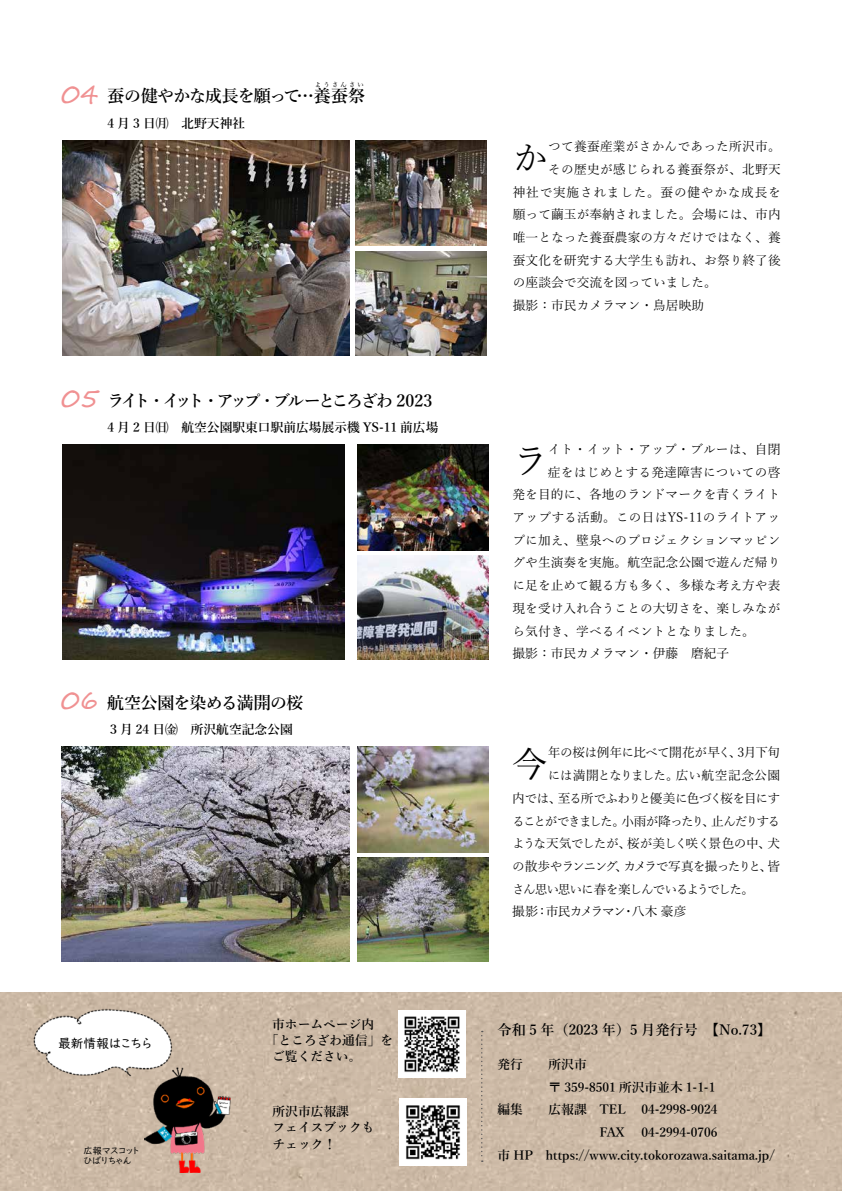
<style>
.page{position:relative;width:842px;height:1191px;background:#fff}
.page>*{position:absolute;margin:0;border:0;box-sizing:border-box;transform-origin:0 0}
.t1{font:35.4px "Yu Mincho";color:#000}
.t2{font:25.5px "Segoe Print";color:#f09192}
.t3{font:600 17px "Yu Mincho";letter-spacing:-.055em;color:#000}
.t4{font:600 17px "Yu Mincho";letter-spacing:-.165em;color:#000}
.t5{font:600 14.2px "Yu Mincho";color:#000}
.t6{font:12.8px "Yu Mincho";color:#000}
.t7{font:600 12.8px/16.1px "Yu Mincho";color:#000}
.t8{font:12.8px "Yu Mincho";letter-spacing:-.085em;color:#000}
.t9{font:12.8px "Yu Mincho";letter-spacing:-.13em;color:#000}
.t10{font:12.8px "Yu Mincho";letter-spacing:-.08em;color:#000}
.t11{font:12.8px "Yu Mincho";letter-spacing:-.1em;color:#000}
.t12{font:12.8px "Yu Mincho";letter-spacing:.055em;color:#000}
.t13{font:12.8px "Yu Mincho";letter-spacing:-.05em;color:#000}
.t14{font:12.8px "Yu Mincho";letter-spacing:-.055em;color:#000}
.t15{font:12.8px "UD Digi Kyokasho NK R";color:#000}
.t16{font:9.2px/9.9px "UD Digi Kyokasho NK R";color:#000}
.t17{font:600 6.4px "Yu Mincho";letter-spacing:.34em;color:#000}
</style>
<div class="page">
<img style="left:1px;top:992px;width:841px;height:199px">
<img style="left:31px;top:1007px;width:144px;height:71px">
<svg style="left:481px;top:1030px;width:2px;height:131px"></svg>
<img style="left:399px;top:1011px;width:67px;height:66px">
<img style="left:399px;top:1098px;width:67px;height:67px">
<img style="left:144px;top:1067px;width:86px;height:105px">
<img style="left:62px;top:140px;width:288px;height:215px">
<img style="left:355px;top:140px;width:132px;height:105px">
<img style="left:355px;top:251px;width:132px;height:104px">
<img style="left:62px;top:746px;width:287px;height:215px">
<img style="left:357px;top:746px;width:132px;height:106px">
<img style="left:357px;top:857px;width:132px;height:104px">
<img style="left:358px;top:444px;width:131px;height:106px">
<img style="left:358px;top:555px;width:131px;height:104px">
<img style="left:62px;top:444px;width:282px;height:215px">
<h2 class="t2" style="left:61px;top:71px;width:39px">04</h2>
<p class="t17" style="left:315px;top:81px;width:51px">ようさんさい</p>
<h3 class="t3" style="left:107px;top:87px;width:259px">蚕の健やかな成長を願って…養蚕祭</h3>
<p class="t7" style="left:107px;top:115px;width:139px">4 月 3 日㈪　北野天神社</p>
<h2 class="t2" style="left:61px;top:375px;width:39px">05</h2>
<h3 class="t4" style="left:107px;top:391px;width:326px">ライト・イット・アップ・ブルーところざわ 2023</h3>
<p class="t7" style="left:107px;top:419px;width:332px">4 月 2 日㈰　航空公園駅東口駅前広場展示機 YS-11 前広場</p>
<h2 class="t2" style="left:61px;top:677px;width:39px">06</h2>
<h3 class="t3" style="left:107px;top:692px;width:198px">航空公園を染める満開の桜</h3>
<p class="t7" style="left:107px;top:721px;width:187px">３月 24 日㈮　所沢航空記念公園</p>
<p class="t15" style="left:58px;top:1035px;width:95px">最新情報はこちら</p>
<p class="t16" style="left:84px;top:1146px;width:57px">広報マスコットひばりちゃん</p>
<p class="t7" style="left:272px;top:1016px;width:104px">市ホームページ内</p>
<p class="t7" style="left:266px;top:1032px;width:129px">「ところざわ通信」を</p>
<p class="t7" style="left:272px;top:1048px;width:91px">ご覧ください。</p>
<p class="t7" style="left:272px;top:1103px;width:104px">所沢市広報課<br>フェイスブックもチェック！</p>
<h1 class="t1" style="left:513px;top:125px;width:37px">か</h1>
<p class="t6" style="left:548px;top:135px;width:234px">つて養蚕産業がさかんであった所沢市。</p>
<p class="t6" style="left:548px;top:157px;width:234px">その歴史が感じられる養蚕祭が、北野天</p>
<p class="t12" style="left:513px;top:180px;width:269px">神社で実施されました。蚕の健やかな成長を</p>
<p class="t6" style="left:513px;top:203px;width:269px">願って繭玉が奉納されました。会場には、市内</p>
<p class="t6" style="left:513px;top:225px;width:269px">唯一となった養蚕農家の方々だけではなく、養</p>
<p class="t6" style="left:513px;top:248px;width:269px">蚕文化を研究する大学生も訪れ、お祭り終了後</p>
<p class="t6" style="left:513px;top:271px;width:206px">の座談会で交流を図っていました。</p>
<p class="t6" style="left:513px;top:293px;width:193px">撮影：市民カメラマン・鳥居映助</p>
<h1 class="t1" style="left:512px;top:428px;width:37px">ラ</h1>
<p class="t6" style="left:548px;top:437px;width:234px">イト・イット・アップ・ブルーは、自閉</p>
<p class="t6" style="left:548px;top:460px;width:234px">症をはじめとする発達障害についての啓</p>
<p class="t6" style="left:512px;top:483px;width:269px">発を目的に、各地のランドマークを青くライト</p>
<p class="t6" style="left:512px;top:505px;width:269px">アップする活動。この日はYS-11のライトアッ</p>
<p class="t6" style="left:512px;top:528px;width:269px">プに加え、壁泉へのプロジェクションマッピン</p>
<p class="t6" style="left:512px;top:551px;width:269px">グや生演奏を実施。航空記念公園で遊んだ帰り</p>
<p class="t6" style="left:512px;top:573px;width:269px">に足を止めて観る方も多く、多様な考え方や表</p>
<p class="t6" style="left:512px;top:596px;width:269px">現を受け入れ合うことの大切さを、楽しみなが</p>
<p class="t6" style="left:512px;top:619px;width:244px">ら気付き、学べるイベントとなりました。</p>
<p class="t6" style="left:512px;top:641px;width:218px">撮影：市民カメラマン・伊藤　磨紀子</p>
<h1 class="t1" style="left:512px;top:731px;width:37px">今</h1>
<p class="t13" style="left:548px;top:741px;width:234px">年の桜は例年に比べて開花が早く、3月下旬</p>
<p class="t6" style="left:548px;top:763px;width:234px">には満開となりました。広い航空記念公園</p>
<p class="t8" style="left:512px;top:786px;width:269px">内では、至る所でふわりと優美に色づく桜を目にす</p>
<p class="t9" style="left:512px;top:809px;width:269px">ることができました。小雨が降ったり、止んだりする</p>
<p class="t10" style="left:512px;top:831px;width:269px">ような天気でしたが、桜が美しく咲く景色の中、犬</p>
<p class="t8" style="left:512px;top:854px;width:269px">の散歩やランニング、カメラで写真を撮ったりと、皆</p>
<p class="t11" style="left:512px;top:877px;width:244px">さん思い思いに春を楽しんでいるようでした。</p>
<p class="t14" style="left:512px;top:899px;width:176px">撮影：市民カメラマン・八木 豪彦</p>
<p class="t5" style="left:497px;top:1022px;width:275px">令和 5 年（2023 年）5 月発行号　【No.73】</p>
<p class="t7" style="left:497px;top:1056px;width:91px">発行 　所沢市</p>
<p class="t7" style="left:497px;top:1079px;width:219px">　　　 〒 359-8501 所沢市並木 1-1-1</p>
<p class="t7" style="left:497px;top:1101px;width:221px">編集 　広報課　TEL 04-2998-9024</p>
<p class="t7" style="left:600px;top:1124px;width:26px">FAX</p>
<p class="t7" style="left:497px;top:1121px;width:279px;line-height:22.7px;text-indent:144px">04-2994-0706<br>市 HP　https://www.city.tokorozawa.saitama.jp/</p>
</div>
